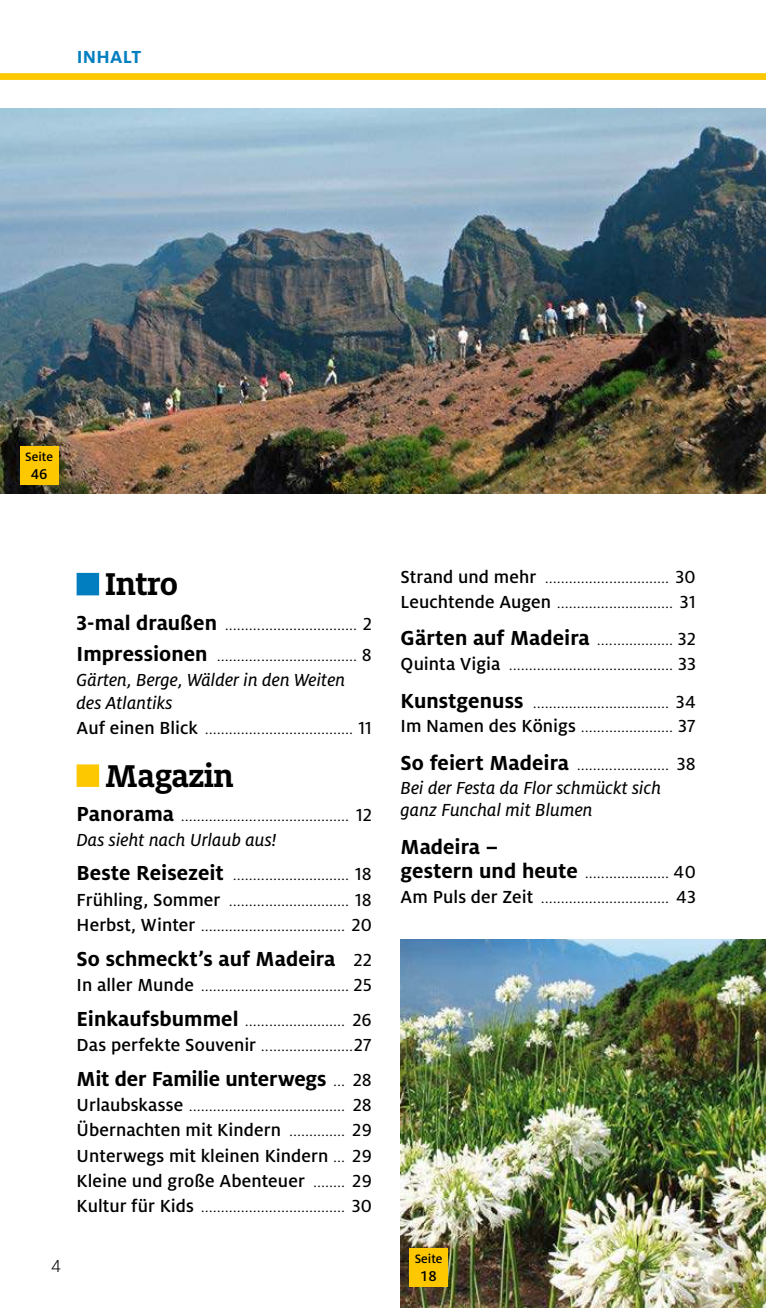
<style>
.page{position:relative;width:766px;height:1308px;background:#fff}
.page>*{position:absolute;margin:0;border:0;box-sizing:border-box;transform-origin:0 0}
.t1{font:700 34.88px "Milo Slabfor ADAC";letter-spacing:-.015em;color:#000}
.t2{font:700 22.5px "Milofor ADAC";color:#000}
.t3{font:300 19.35px/25.2px "Milofor ADAC";color:#000}
.t4{font:italic 19.35px/22.9px "Milofor ADAC Text";color:#000}
.t5{font:700 19.35px "Milofor ADAC";color:#007ec0}
.t6{font:500 15.75px "Milofor ADAC";color:#000}
.t7{font:500 13.5px "Milofor ADAC";color:#000}
.s1{font-weight:700;font-size:22.5px}
.s2{font-family:"Milofor ADAC Text";font-weight:400}
.s3{font-weight:500}
.s4{font-family:"Milofor ADAC Text";font-weight:400;font-size:19.35px}
.s5{font-weight:300;font-size:19.35px}
</style>
<div class="page">
<div style="left:0;top:73px;width:765px;height:7px;background:#fdc800"></div>
<div style="left:77px;top:573px;width:22px;height:22px;background:#007ec0"></div>
<div style="left:77px;top:764px;width:22px;height:23px;background:#fdc800"></div>
<img style="left:0;top:108px;width:765px;height:385px">
<div style="left:20px;top:446px;width:38px;height:38px;background:#fdc800"></div>
<img style="left:400px;top:939px;width:365px;height:368px">
<div style="left:409px;top:1248px;width:38px;height:38px;background:#fdc800"></div>
<p class="t5" style="left:77px;top:50px;width:66px">INHALT</p>
<p class="t7" style="left:25px;top:450px;width:29px">Seite</p>
<p class="t6" style="left:31px;top:467px;width:18px">46</p>
<h1 class="t1" style="left:105px;top:570px;width:74px">Intro</h1>
<p class="t3" style="left:77px;top:607px;width:296px;line-height:31.7px"><span class="s1">3-mal draußen</span> ................................. <span class="s2">2<br></span><span class="s1">Impressionen</span> ................................... <span class="s2">8</span></p>
<p class="t4" style="left:77px;top:669px;width:270px">Gärten, Berge, Wälder in den Weiten des Atlantiks</p>
<p class="t3" style="left:77px;top:714px;width:296px"><span class="s3">Auf einen Blick</span> ..................................... <span class="s2">11</span></p>
<h1 class="t1" style="left:105px;top:762px;width:130px">Magazin</h1>
<p class="t3" style="left:77px;top:802px;width:296px"><span class="s1">Panorama</span> .......................................... <span class="s2">12</span></p>
<p class="t4" style="left:77px;top:829px;width:201px">Das sieht nach Urlaub aus!</p>
<p class="t3" style="left:77px;top:861px;width:296px;text-align:justify"><span class="s1">Beste Reisezeit</span> ............................. <span class="s2">18<br></span><span class="s3">Frühling, Sommer</span> .............................. <span class="s2">18<br></span><span class="s3">Herbst, Winter</span> .................................... <span class="s2">20</span></p>
<p class="t2" style="left:77px;top:949px;width:296px">So schmeckt’s auf Madeira <span class="s4">22</span></p>
<p class="t3" style="left:77px;top:966px;width:296px;line-height:34.9px"><span class="s3">In aller Munde</span> ..................................... <span class="s2">25<br></span><span class="s1">Einkaufsbummel</span> ......................... <span class="s2">26</span></p>
<p class="t3" style="left:77px;top:1031px;width:296px"><span class="s3">Das perfekte Souvenir</span> .......................<span class="s2">27</span></p>
<p class="t2" style="left:77px;top:1069px;width:296px">Mit der Familie unterwegs <span class="s5">...</span> <span class="s4">28</span></p>
<p class="t3" style="left:77px;top:1091px;width:297px;text-align:justify"><span class="s3">Urlaubskasse</span> ....................................... <span class="s2">28<br></span><span class="s3">Übernachten mit Kindern</span> .............. <span class="s2">29<br></span><span class="s3">Unterwegs mit kleinen Kindern</span> ... <span class="s2">29<br></span><span class="s3">Kleine und große Abenteuer</span> ........ <span class="s2">29<br></span><span class="s3">Kultur für Kids</span> .................................... <span class="s2">30</span></p>
<p class="t3" style="left:51px;top:1252px;width:12px">4</p>
<p class="t3" style="left:400px;top:564px;width:296px"><span class="s3">Strand und mehr</span> ............................... <span class="s2">30<br></span><span class="s3">Leuchtende Augen</span> ............................. <span class="s2">31</span></p>
<p class="t3" style="left:400px;top:626px;width:296px"><span class="s1">Gärten auf Madeira</span> ................... <span class="s2">32<br></span><span class="s3">Quinta Vigia</span> ......................................... <span class="s2">33</span></p>
<p class="t3" style="left:400px;top:688px;width:296px"><span class="s1">Kunstgenuss</span> .................................. <span class="s2">34<br></span><span class="s3">Im Namen des Königs</span> ....................... <span class="s2">37</span></p>
<p class="t3" style="left:400px;top:750px;width:296px"><span class="s1">So feiert Madeira</span> ....................... <span class="s2">38</span></p>
<p class="t4" style="left:400px;top:777px;width:262px">Bei der Festa da Flor schmückt sich ganz Funchal mit Blumen</p>
<p class="t2" style="left:400px;top:837px;width:99px">Madeira –</p>
<p class="t3" style="left:400px;top:859px;width:296px"><span class="s1">gestern und heute</span> ..................... <span class="s2">40<br></span><span class="s3">Am Puls der Zeit</span> ................................ <span class="s2">43</span></p>
<p class="t7" style="left:414px;top:1252px;width:29px">Seite</p>
<p class="t6" style="left:420px;top:1268px;width:18px">18</p>
</div>
